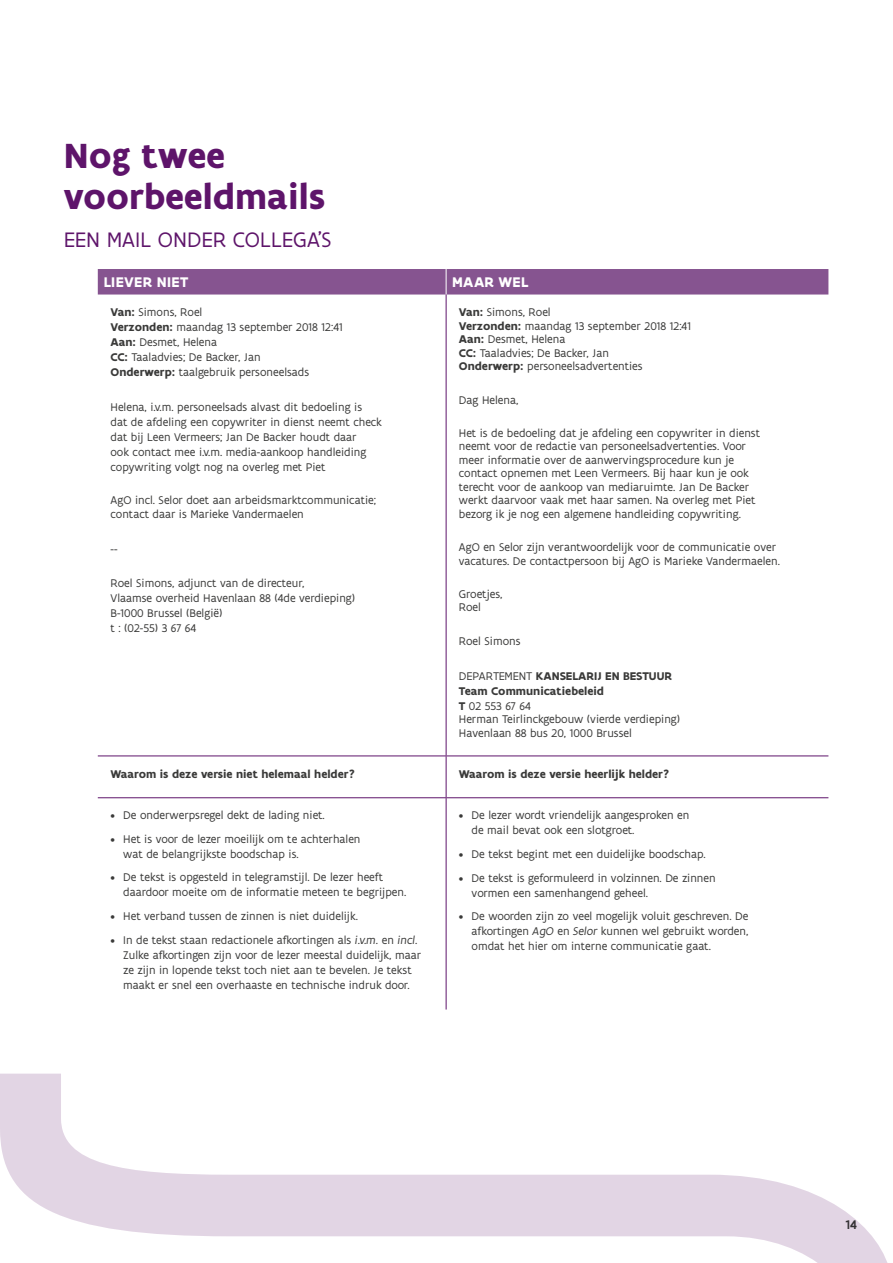
<style>
.page{position:relative;width:893px;height:1263px;background:#fff}
.page>*{position:absolute;margin:0;border:0;box-sizing:border-box;transform-origin:0 0}
.t1{font:700 37.5px/40.5px "Flanders Art Sans";color:#5e146a}
.t2{font:22.5px "Flanders Art Sans";letter-spacing:.005em;color:#5e146a}
.t3{font:700 15px "Flanders Art Sans";letter-spacing:.02em;color:#fff}
.t4{font:500 13.5px "Flanders Art Sans";color:#3a3a39}
.t5{font:12px/15px "Flanders Art Sans";color:#3a3a39}
.t6{font:700 12px/15px "Flanders Art Sans";color:#3a3a39}
.s1{font-weight:700}
.s2{font-weight:400}
.s3{font-style:italic}
</style>
<div class="page">
<svg style="left:0;top:1073px;width:888px;height:190px"></svg>
<div style="left:98px;top:269px;width:730px;height:25px;background:#865490"></div>
<hr style="left:446px;top:294px;width:1px;height:461px;background:#5e146a">
<hr style="left:98px;top:755px;width:348px;height:1px;background:#5e146a">
<hr style="left:446px;top:755px;width:382px;height:1px;background:#5e146a">
<hr style="left:446px;top:756px;width:1px;height:41px;background:#5e146a">
<hr style="left:98px;top:797px;width:348px;height:1px;background:#5e146a">
<hr style="left:446px;top:797px;width:382px;height:1px;background:#5e146a">
<hr style="left:446px;top:798px;width:1px;height:211px;background:#5e146a">
<h1 class="t1" style="left:64px;top:136px;width:263px">Nog twee voorbeeldmails</h1>
<h2 class="t2" style="left:64px;top:226px;width:269px">EEN MAIL ONDER COLLEGA’S</h2>
<p class="t3" style="left:104px;top:273px;width:86px">LIEVER NIET</p>
<p class="t3" style="left:452px;top:273px;width:78px">MAAR WEL</p>
<p class="t5" style="left:111px;top:305px;width:234px"><span class="s1">Van:</span> Simons, Roel<br><span class="s1">Verzonden:</span> maandag 13 september 2018 12:41<br><span class="s1">Aan:</span> Desmet, Helena<br><span class="s1">CC:</span> Taaladvies; De Backer, Jan<br><span class="s1">Onderwerp:</span> taalgebruik personeelsads</p>
<p class="t5" style="left:111px;top:400px;width:273px">Helena, i.v.m. personeelsads alvast dit bedoeling is dat de afdeling een copywriter in dienst neemt check dat bij Leen Vermeers; Jan De Backer houdt daar<br>ook contact mee i.v.m. media-aankoop handleiding copywriting volgt nog na overleg met Piet</p>
<p class="t5" style="left:111px;top:494px;width:267px;line-height:13.5px">AgO incl. Selor doet aan arbeidsmarktcommunicatie; contact daar is Marieke Vandermaelen</p>
<p class="t5" style="left:111px;top:541px;width:9px">--</p>
<p class="t5" style="left:111px;top:576px;width:246px">Roel Simons, adjunct van de directeur,<br>Vlaamse overheid Havenlaan 88 (4de verdieping)<br>B-1000 Brussel (België)<br>t : (02-55) 3 67 64</p>
<p class="t5" style="left:459px;top:306px;width:234px;line-height:13.5px"><span class="s1">Van:</span> Simons, Roel<br><span class="s1">Verzonden:</span> maandag 13 september 2018 12:41<br><span class="s1">Aan:</span> Desmet, Helena<br><span class="s1">CC:</span> Taaladvies; De Backer, Jan<br><span class="s1">Onderwerp:</span> personeelsadvertenties</p>
<p class="t5" style="left:459px;top:392px;width:61px">Dag Helena,</p>
<p class="t5" style="left:459px;top:426px;width:303px;line-height:13.5px">Het is de bedoeling dat je afdeling een copywriter in dienst neemt voor de redactie van personeelsadvertenties. Voor meer informatie over de aanwervingsprocedure kun je contact opnemen met Leen Vermeers. Bij haar kun je ook terecht voor de aankoop van mediaruimte. Jan De Backer werkt daarvoor vaak met haar samen. Na overleg met Piet bezorg ik je nog een algemene handleiding copywriting.</p>
<p class="t5" style="left:459px;top:541px;width:323px;line-height:13.5px">AgO en Selor zijn verantwoordelijk voor de communicatie over vacatures. De contactpersoon bij AgO is Marieke Vandermaelen.</p>
<p class="t5" style="left:459px;top:587px;width:45px;line-height:13.5px">Groetjes,<br>Roel</p>
<p class="t5" style="left:459px;top:633px;width:63px">Roel Simons</p>
<p class="t6" style="left:459px;top:668px;width:215px"><span class="s2">DEPARTEMENT</span> KANSELARIJ EN BESTUUR<br>Team Communicatiebeleid<br>T <span class="s2">02 553 67 64</span></p>
<p class="t5" style="left:459px;top:712px;width:223px;line-height:13.5px">Herman Teirlinckgebouw (vierde verdieping)<br>Havenlaan 88 bus 20, 1000 Brussel</p>
<p class="t6" style="left:111px;top:766px;width:246px">Waarom is deze versie niet helemaal helder?</p>
<p class="t6" style="left:459px;top:766px;width:212px">Waarom is deze versie heerlijk helder?</p>
<p class="t5" style="left:111px;top:808px;width:216px">• De onderwerpsregel dekt de lading niet.</p>
<p class="t5" style="left:123px;top:832px;width:239px;text-indent:-13px">• Het is voor de lezer moeilijk om te achterhalen wat de belangrijkste boodschap is.</p>
<p class="t5" style="left:123px;top:870px;width:285px;text-indent:-13px">• De tekst is opgesteld in telegramstijl. De lezer heeft daardoor moeite om de informatie meteen te begrijpen.</p>
<p class="t5" style="left:111px;top:909px;width:249px">• Het verband tussen de zinnen is niet duidelijk.</p>
<p class="t5" style="left:123px;top:932px;width:299px;text-indent:-13px">• In de tekst staan redactionele afkortingen als <span class="s3">i.v.m.</span> en <span class="s3">incl.<br></span>Zulke afkortingen zijn voor de lezer meestal duidelijk, maar ze zijn in lopende tekst toch niet aan te bevelen. Je tekst maakt er snel een overhaaste en technische indruk door.</p>
<p class="t5" style="left:472px;top:808px;width:219px;text-indent:-13px">• De lezer wordt vriendelijk aangesproken en de mail bevat ook een slotgroet.</p>
<p class="t5" style="left:459px;top:847px;width:248px">• De tekst begint met een duidelijke boodschap.</p>
<p class="t5" style="left:472px;top:870px;width:246px;text-indent:-13px">• De tekst is geformuleerd in volzinnen. De zinnen vormen een samenhangend geheel.</p>
<p class="t5" style="left:472px;top:909px;width:278px;text-align:justify;text-indent:-13px">• De woorden zijn zo veel mogelijk voluit geschreven. De afkortingen <span class="s3">AgO</span> en <span class="s3">Selor</span> kunnen wel gebruikt worden, omdat het hier om interne communicatie gaat.</p>
<p class="t4" style="left:846px;top:1216px;width:12px">14</p>
</div>
